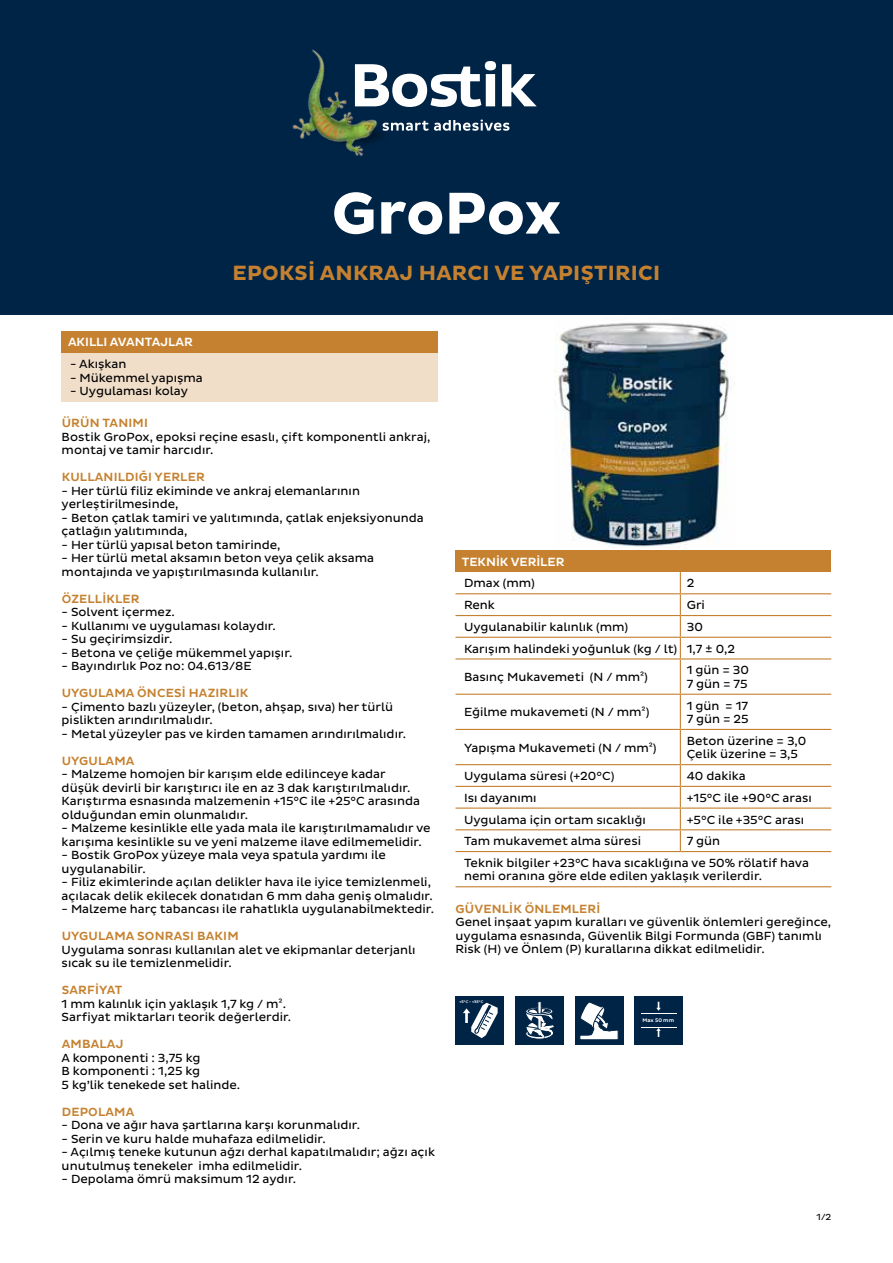
<style>
.page{position:relative;width:893px;height:1263px;background:#fff}
.page>*{position:absolute;margin:0;border:0;box-sizing:border-box;transform-origin:0 0}
.t1{font:700 60px "Bostik";color:#fff}
.t2{font:700 21px "Bostik";letter-spacing:.015em;color:#c5812f}
.t3{font:12px/13.5px "Bostik";color:#000}
.t4{font:500 12px "Bostik Office";letter-spacing:.015em;color:#c5812f}
.t5{font:500 12px "Bostik Office";color:#fff}
.t6{font:9px "Bostik";color:#000}
.t7{font:500 5.25px "Bostik Office";color:#fff}
.t8{font:500 3.75px "Bostik Office";color:#fff}
</style>
<div class="page">
<div style="left:0;top:0;width:893px;height:315px;background:#002446"></div>
<img style="left:292px;top:49px;width:91px;height:107px">
<svg style="left:383px;top:120px;width:126px;height:11px"></svg>
<svg style="left:355px;top:61px;width:182px;height:46px"></svg>
<img style="left:555px;top:322px;width:180px;height:225px">
<div style="left:62px;top:331px;width:376px;height:22px;background:#c5812f"></div>
<div style="left:62px;top:353px;width:376px;height:48px;background:#f0dec9"></div>
<div style="left:455px;top:550px;width:376px;height:22px;background:#c5812f"></div>
<hr style="left:455px;top:593px;width:225px;height:1px;background:#c5812f">
<hr style="left:680px;top:593px;width:151px;height:1px;background:#c5812f">
<hr style="left:455px;top:615px;width:225px;height:1px;background:#c5812f">
<hr style="left:680px;top:615px;width:151px;height:1px;background:#c5812f">
<hr style="left:455px;top:637px;width:225px;height:1px;background:#c5812f">
<hr style="left:680px;top:637px;width:151px;height:1px;background:#c5812f">
<svg style="left:680px;top:572px;width:1px;height:86px"></svg>
<hr style="left:455px;top:658px;width:225px;height:1px;background:#c5812f">
<hr style="left:680px;top:658px;width:151px;height:1px;background:#c5812f">
<hr style="left:680px;top:659px;width:1px;height:35px;background:#c5812f">
<hr style="left:455px;top:694px;width:225px;height:1px;background:#c5812f">
<hr style="left:680px;top:694px;width:151px;height:1px;background:#c5812f">
<hr style="left:680px;top:695px;width:1px;height:34px;background:#c5812f">
<hr style="left:455px;top:729px;width:225px;height:1px;background:#c5812f">
<hr style="left:680px;top:729px;width:151px;height:1px;background:#c5812f">
<hr style="left:680px;top:730px;width:1px;height:34px;background:#c5812f">
<hr style="left:455px;top:764px;width:225px;height:1px;background:#c5812f">
<hr style="left:680px;top:764px;width:151px;height:1px;background:#c5812f">
<hr style="left:455px;top:786px;width:225px;height:1px;background:#c5812f">
<hr style="left:680px;top:786px;width:151px;height:1px;background:#c5812f">
<hr style="left:455px;top:807px;width:225px;height:2px;background:#c5812f">
<hr style="left:680px;top:807px;width:151px;height:2px;background:#c5812f">
<hr style="left:455px;top:829px;width:225px;height:1px;background:#c5812f">
<hr style="left:680px;top:829px;width:151px;height:1px;background:#c5812f">
<svg style="left:680px;top:765px;width:1px;height:86px"></svg>
<hr style="left:455px;top:851px;width:225px;height:1px;background:#c5812f">
<hr style="left:680px;top:851px;width:151px;height:1px;background:#c5812f">
<hr style="left:455px;top:886px;width:225px;height:1px;background:#c5812f">
<hr style="left:680px;top:886px;width:151px;height:1px;background:#c5812f">
<div style="left:634px;top:996px;width:49px;height:49px;background:#002446"></div>
<hr style="left:641px;top:1014px;width:35px;height:1px;background:#fff">
<hr style="left:641px;top:1027px;width:35px;height:1px;background:#fff">
<svg style="left:656px;top:1028px;width:5px;height:9px"></svg>
<svg style="left:656px;top:1002px;width:5px;height:9px"></svg>
<div style="left:515px;top:996px;width:49px;height:49px;background:#002446"></div>
<svg style="left:525px;top:1001px;width:28px;height:39px"></svg>
<div style="left:455px;top:996px;width:49px;height:49px;background:#002446"></div>
<svg style="left:463px;top:1003px;width:35px;height:35px"></svg>
<div style="left:575px;top:996px;width:48px;height:49px;background:#002446"></div>
<svg style="left:580px;top:1002px;width:38px;height:38px"></svg>
<p class="t5" style="left:68px;top:335px;width:24px">AKILLI</p>
<p class="t5" style="left:110px;top:335px;width:10px">AVANTAJLAR</p>
<p class="t3" style="left:70px;top:357px;width:58px">- Akışkan</p>
<p class="t3" style="left:70px;top:371px;width:134px">- Mükemmel yapışma</p>
<p class="t3" style="left:70px;top:384px;width:119px">- Uygulaması kolay</p>
<h1 class="t1" style="left:331px;top:179px;width:231px">GROPOX</h1>
<h2 class="t2" style="left:233px;top:261px;width:429px">EPOKSİ ANKRAJ HARCI VE YAPIŞTIRICI</h2>
<p class="t4" style="left:62px;top:416px;width:88px">ÜRÜN TANIMI</p>
<p class="t3" style="left:62px;top:430px;width:370px">Bostik GroPox, epoksi reçine esaslı, çift komponentli ankraj, montaj ve tamir harcıdır.</p>
<p class="t4" style="left:62px;top:470px;width:145px">KULLANILDIĞI YERLER</p>
<p class="t3" style="left:62px;top:484px;width:300px">- Her türlü filiz ekiminde ve ankraj elemanlarının yerleştirilmesinde,</p>
<p class="t3" style="left:62px;top:511px;width:364px">- Beton çatlak tamiri ve yalıtımında, çatlak enjeksiyonunda çatlağın yalıtımında,</p>
<p class="t3" style="left:62px;top:538px;width:220px">- Her türlü yapısal beton tamirinde,</p>
<p class="t3" style="left:62px;top:551px;width:314px">- Her türlü metal aksamın beton veya çelik aksama montajında ve yapıştırılmasında kullanılır.</p>
<p class="t4" style="left:62px;top:592px;width:79px">ÖZELLİKLER</p>
<p class="t3" style="left:62px;top:605px;width:115px">- Solvent içermez.</p>
<p class="t3" style="left:62px;top:619px;width:216px">- Kullanımı ve uygulaması kolaydır.</p>
<p class="t3" style="left:62px;top:632px;width:112px">- Su geçirimsizdir.</p>
<p class="t3" style="left:62px;top:646px;width:232px">- Betona ve çeliğe mükemmel yapışır.</p>
<p class="t3" style="left:62px;top:659px;width:191px">- Bayındırlık Poz no: 04.613/8E</p>
<p class="t4" style="left:62px;top:686px;width:187px">UYGULAMA ÖNCESİ HAZIRLIK</p>
<p class="t3" style="left:62px;top:700px;width:333px">- Çimento bazlı yüzeyler, (beton, ahşap, sıva) her türlü pislikten arındırılmalıdır.</p>
<p class="t3" style="left:62px;top:727px;width:346px">- Metal yüzeyler pas ve kirden tamamen arındırılmalıdır.</p>
<p class="t4" style="left:62px;top:754px;width:74px">UYGULAMA</p>
<p class="t3" style="left:62px;top:767px;width:360px">- Malzeme homojen bir karışım elde edilinceye kadar düşük devirli bir karıştırıcı ile en az 3 dak karıştırılmalıdır.<br>Karıştırma esnasında malzemenin +15°C ile +25°C arasında olduğundan emin olunmalıdır.</p>
<p class="t3" style="left:62px;top:821px;width:371px">- Malzeme kesinlikle elle yada mala ile karıştırılmamalıdır ve karışıma kesinlikle su ve yeni malzeme ilave edilmemelidir.</p>
<p class="t3" style="left:62px;top:848px;width:326px">- Bostik GroPox yüzeye mala veya spatula yardımı ile uygulanabilir.</p>
<p class="t3" style="left:62px;top:875px;width:372px">- Filiz ekimlerinde açılan delikler hava ile iyice temizlenmeli, açılacak delik ekilecek donatıdan 6 mm daha geniş olmalıdır.</p>
<p class="t3" style="left:62px;top:902px;width:374px">- Malzeme harç tabancası ile rahatlıkla uygulanabilmektedir.</p>
<p class="t4" style="left:62px;top:929px;width:178px">UYGULAMA SONRASI BAKIM</p>
<p class="t3" style="left:62px;top:943px;width:355px">Uygulama sonrası kullanılan alet ve ekipmanlar deterjanlı sıcak su ile temizlenmelidir.</p>
<p class="t4" style="left:62px;top:983px;width:62px">SARFİYAT</p>
<p class="t3" style="left:62px;top:997px;width:231px">1 mm kalınlık için yaklaşık 1,7 kg / m².<br>Sarfiyat miktarları teorik değerlerdir.</p>
<p class="t4" style="left:62px;top:1037px;width:63px">AMBALAJ</p>
<p class="t3" style="left:62px;top:1051px;width:180px">A komponenti : 3,75 kg<br>B komponenti : 1,25 kg<br>5 kg’lik tenekede set halinde.</p>
<p class="t4" style="left:62px;top:1105px;width:74px">DEPOLAMA</p>
<p class="t3" style="left:62px;top:1118px;width:300px">- Dona ve ağır hava şartlarına karşı korunmalıdır.</p>
<p class="t3" style="left:62px;top:1132px;width:266px">- Serin ve kuru halde muhafaza edilmelidir.</p>
<p class="t3" style="left:62px;top:1145px;width:375px">- Açılmış teneke kutunun ağzı derhal kapatılmalıdır; ağzı açık unutulmuş tenekeler imha edilmelidir.</p>
<p class="t3" style="left:62px;top:1172px;width:236px">- Depolama ömrü maksimum 12 aydır.</p>
<p class="t5" style="left:462px;top:555px;width:59px">TEKNİK VER</p>
<p class="t5" style="left:536px;top:555px;width:13px">İLER</p>
<p class="t3" style="left:464px;top:577px;width:72px">Dmax (mm)</p>
<p class="t3" style="left:687px;top:577px;width:9px">2</p>
<p class="t3" style="left:464px;top:598px;width:33px">Renk</p>
<p class="t3" style="left:687px;top:598px;width:20px">Gri</p>
<p class="t3" style="left:464px;top:620px;width:166px">Uygulanabilir kalınlık (mm)</p>
<p class="t3" style="left:464px;top:616px;width:273px;line-height:21.8px;text-indent:223px">30<br>Karışım halindeki yoğunluk (kg / lt) 1,7 ± 0,2</p>
<p class="t3" style="left:464px;top:670px;width:185px">Basınç Mukavemeti (N / mm²)</p>
<p class="t3" style="left:687px;top:664px;width:64px">1 gün = 30<br>7 gün = 75</p>
<p class="t3" style="left:464px;top:706px;width:187px">Eğilme mukavemeti (N / mm²)</p>
<p class="t3" style="left:687px;top:699px;width:64px">1 gün = 17<br>7 gün = 25</p>
<p class="t3" style="left:464px;top:741px;width:194px">Yapışma Mukavemeti (N / mm²)</p>
<p class="t3" style="left:687px;top:734px;width:121px">Beton üzerine = 3,0<br>Çelik üzerine = 3,5</p>
<p class="t3" style="left:464px;top:769px;width:152px">Uygulama süresi (+20°C)</p>
<p class="t3" style="left:687px;top:769px;width:61px">40 dakika</p>
<p class="t3" style="left:464px;top:791px;width:74px">Isı dayanımı</p>
<p class="t3" style="left:687px;top:791px;width:127px">+15°C ile +90°C arası</p>
<p class="t3" style="left:464px;top:813px;width:183px">Uygulama için ortam sıcaklığı</p>
<p class="t3" style="left:687px;top:813px;width:119px">+5°C ile +35°C arası</p>
<p class="t3" style="left:464px;top:835px;width:179px">Tam mukavemet alma süresi</p>
<p class="t3" style="left:464px;top:830px;width:347px;line-height:21.8px;text-indent:223px">7 gün<br>Teknik bilgiler +23°C hava sıcaklığına ve 50% rölatif hava</p>
<p class="t3" style="left:464px;top:870px;width:300px">nemi oranına göre elde edilen yaklaşık verilerdir.</p>
<p class="t4" style="left:456px;top:902px;width:146px">GÜVENLİK ÖNLEMLERİ</p>
<p class="t3" style="left:455px;top:915px;width:377px">Genel inşaat yapım kuralları ve güvenlik önlemleri gereğince, uygulama esnasında, Güvenlik Bilgi Formunda (GBF) tanımlı<br>Risk (H) ve Önlem (P) kurallarına dikkat edilmelidir.</p>
<p class="t8" style="left:459px;top:1000px;width:25px">+5°C ~ +35°C</p>
<p class="t7" style="left:643px;top:1017px;width:33px">MAX 50 MM</p>
<p class="t6" style="left:817px;top:1212px;width:16px">1/2</p>
</div>
